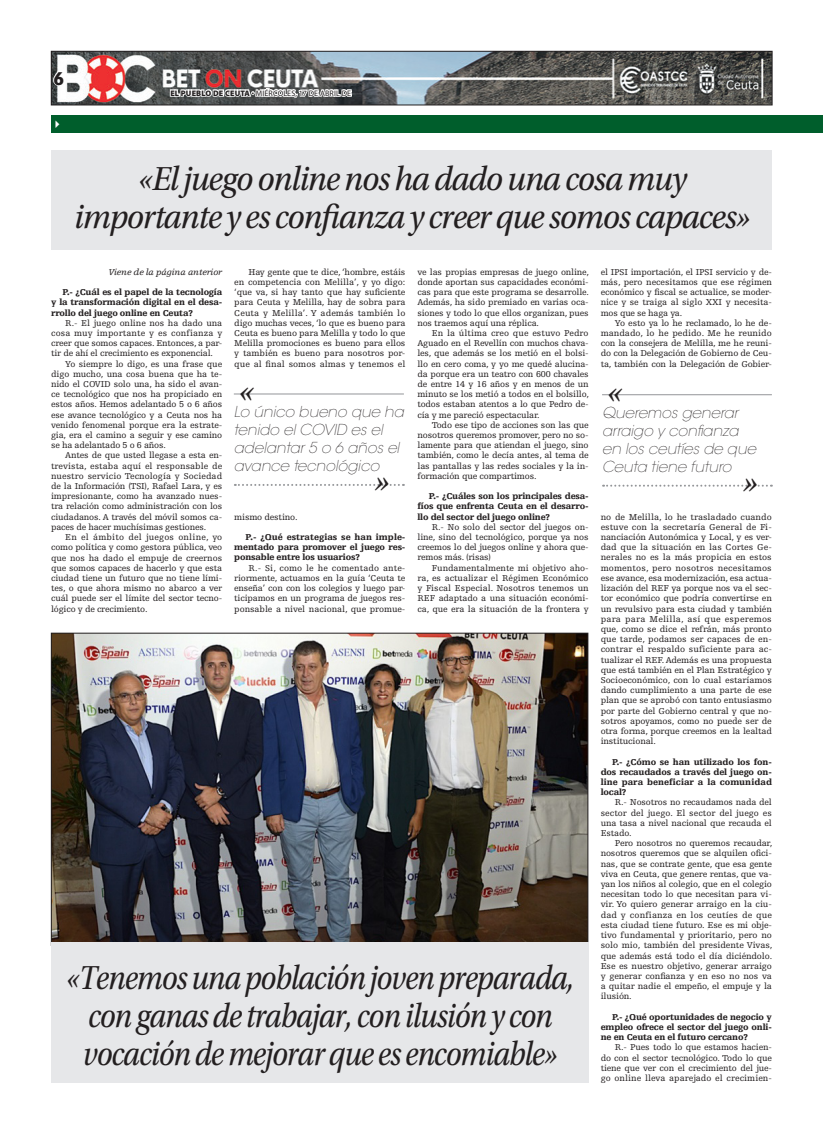
<style>
.page{position:relative;width:823px;height:1134px;background:#fff}
.page>*{position:absolute;margin:0;border:0;box-sizing:border-box;transform-origin:0 0}
._00_TIT-ENTRE{font:italic 35px/38px "Utopia Std";letter-spacing:-.03em;color:#231f20;text-align:center;scale:.87 1}
._00_TIT-ENTRE-2{font:italic 35px/38px "Utopia Std";letter-spacing:-.03em;color:#231f20;text-align:center;scale:.94 1}
._00_TIT-ENTRE-3{font:italic 35px "Utopia Std";letter-spacing:-.03em;color:#231f20}
.D_00_NUMERO_DERECHA{font:900 18px "Vectora LT Std";color:#231f20}
._06_Sumario_Entre{font:italic 200 15px/18px "ITC Avant Garde Std";color:#231f20}
._00_Texto_2{font:9px/10.2px "Egyptienne FLT Std";letter-spacing:-.02em;color:#231f20;text-align:justify}
._00_Texto_Entre_Resp{font:9px/10.2px "Egyptienne FLT Std";letter-spacing:-.02em;color:#231f20;text-align:justify}
._00_Texto_Entre_Preg{font:900 9px/10.2px "Egyptienne FLT Std";letter-spacing:-.02em;color:#231f20;text-align:justify}
._00_Texto_Entre_Resp-2{font:italic 9px "Egyptienne FLT Std";letter-spacing:-.02em;color:#231f20}
._10_EL_PUEBLO_DE_CEU{font:8px "Myriad Pro";letter-spacing:.02em;color:#231f20}
.s1{font-weight:900}
</style>
<div class="page">
<img style="left:53px;top:635px;width:532px;height:308px">
<hr style="left:601px;top:394px;width:170px;height:1px;background:#939598">
<svg style="left:602px;top:485px;width:169px;height:2px"></svg>
<hr style="left:234px;top:393px;width:169px;height:1px;background:#939598">
<svg style="left:235px;top:484px;width:168px;height:2px"></svg>
<div style="left:52px;top:150px;width:719px;height:99px;background:#e6e7e9"></div>
<div style="left:51px;top:943px;width:537px;height:140px;background:#e6e7e9"></div>
<div style="left:51px;top:116px;width:771px;height:17px;background:#005e2c"></div>
<img style="left:53px;top:53px;width:716px;height:50px">
<div style="left:51px;top:51px;width:720px;height:54px;border:1px solid #231f20"></div>
<svg style="left:52px;top:69px;width:15px;height:18px"></svg>
<svg style="left:169px;top:74px;width:184px;height:32px"></svg>
<p class="D_00_NUMERO_DERECHA" style="left:53px;top:67px;width:12px">6</p>
<p class="_10_EL_PUEBLO_DE_CEU" style="left:170px;top:88px;width:182px"><span class="s1">EL PUEBLO DE CEUTA ·</span> MIÉRCOLES, 17 DE ABRIL DE</p>
<p class="_00_TIT-ENTRE-2" style="left:74px;top:161px;width:720px">«El juego online nos ha dado una cosa muy importante y es confianza y creer que somos capaces»</p>
<p class="_00_Texto_Entre_Resp-2" style="left:108px;top:267px;width:115px">Viene de la página anterior</p>
<p class="_00_Texto_Entre_Preg" style="left:51px;top:287px;width:173px;text-indent:11px">P.- ¿Cuál es el papel de la tecnología y la transformación digital en el desa&shy;rrollo del juego online en Ceuta?</p>
<p class="_00_Texto_2" style="left:51px;top:318px;width:173px;text-indent:14px">R.- El juego online nos ha dado una cosa muy importante y es confianza y creer que somos capaces. Entonces, a par&shy;tir de ahí el crecimiento es exponencial.</p>
<p class="_00_Texto_2" style="left:51px;top:359px;width:172px;text-indent:14px">Yo siempre lo digo, es una frase que digo mucho, una cosa buena que ha te&shy;nido el COVID solo una, ha sido el avan&shy;ce tecnológico que nos ha propiciado en estos años. Hemos adelantado 5 o 6 años ese avance tecnológico y a Ceuta nos ha venido fenomenal porque era la estrate&shy;gia, era el camino a seguir y ese camino se ha adelantado 5 o 6 años.</p>
<p class="_00_Texto_2" style="left:51px;top:450px;width:172px;text-indent:14px">Antes de que usted llegase a esta en&shy;trevista, estaba aquí el responsable de nuestro servicio Tecnología y Sociedad de la Información (TSI), Rafael Lara, y es impresionante, como ha avanzado nues&shy;tra relación como administración con los ciudadanos. A través del móvil somos ca&shy;paces de hacer muchísimas gestiones.</p>
<p class="_00_Texto_2" style="left:51px;top:532px;width:173px;text-indent:14px">En el ámbito del juegos online, yo como política y como gestora pública, veo que nos ha dado el empuje de creernos que somos capaces de hacerlo y que esta ciudad tiene un futuro que no tiene lími&shy;tes, o que ahora mismo no abarco a ver cuál puede ser el límite del sector tecno&shy;lógico y de crecimiento.</p>
<p class="_00_Texto_Entre_Resp" style="left:234px;top:267px;width:173px;text-indent:14px">Hay gente que te dice, ‘hombre, estáis en competencia con Melilla’, y yo digo: ‘que va, si hay tanto que hay suficiente para Ceuta y Melilla, hay de sobra para Ceuta y Melilla’. Y además también lo digo muchas veces, ‘lo que es bueno para Ceuta es bueno para Melilla y todo lo que Melilla promociones es bueno para ellos y también es bueno para nosotros por&shy;que al final somos almas y tenemos el</p>
<p class="_00_TIT-ENTRE-3" style="left:238px;top:372px;width:17px">«</p>
<p class="_06_Sumario_Entre" style="left:234px;top:403px;width:171px">Lo único bueno que ha tenido el COVID es el adelantar 5 o 6 años el avance tecnológico</p>
<p class="_00_TIT-ENTRE-3" style="left:374px;top:462px;width:17px">»</p>
<p class="_00_Texto_Entre_Resp" style="left:234px;top:512px;width:65px">mismo destino.</p>
<p class="_00_Texto_Entre_Preg" style="left:234px;top:532px;width:172px;text-indent:11px">P.- ¿Qué estrategias se han imple&shy;mentado para promover el juego res&shy;ponsable entre los usuarios?</p>
<p class="_00_Texto_2" style="left:234px;top:563px;width:172px;text-indent:14px">R.- Si, como le he comentado ante&shy;riormente, actuamos en la guía ‘Ceuta te enseña’ con con los colegios y luego par&shy;ticipamos en un programa de juegos res&shy;ponsable a nivel nacional, que promue-</p>
<p class="_00_Texto_2" style="left:417px;top:267px;width:173px">ve las propias empresas de juego online, donde aportan sus capacidades económi&shy;cas para que este programa se desarrolle.<br>Además, ha sido premiado en varias oca&shy;siones y todo lo que ellos organizan, pues nos traemos aquí una réplica.</p>
<p class="_00_Texto_2" style="left:417px;top:328px;width:173px;text-indent:14px">En la última creo que estuvo Pedro Aguado en el Revellín con muchos chava&shy;les, que además se los metió en el bolsi&shy;llo en cero coma, y yo me quedé alucina&shy;da porque era un teatro con 600 chavales de entre 14 y 16 años y en menos de un minuto se los metió a todos en el bolsillo, todos estaban atentos a lo que Pedro de&shy;cía y me pareció espectacular.</p>
<p class="_00_Texto_Entre_Resp" style="left:417px;top:420px;width:173px;text-indent:14px">Todo ese tipo de acciones son las que nosotros queremos promover, pero no so&shy;lamente para que atiendan el juego, sino también, como le decía antes, al tema de las pantallas y las redes sociales y la in&shy;formación que compartimos.</p>
<p class="_00_Texto_Entre_Preg" style="left:417px;top:491px;width:172px;text-indent:11px">P.- ¿Cuáles son los principales desa&shy;fíos que enfrenta Ceuta en el desarro&shy;llo del sector del juego online?</p>
<p class="_00_Texto_2" style="left:417px;top:522px;width:172px;text-indent:14px">R.- No solo del sector del juegos on&shy;line, sino del tecnológico, porque ya nos creemos lo del juegos online y ahora que&shy;remos más. (risas)</p>
<p class="_00_Texto_2" style="left:417px;top:563px;width:173px;text-indent:14px">Fundamentalmente mi objetivo aho&shy;ra, es actualizar el Régimen Económico y Fiscal Especial. Nosotros tenemos un REF adaptado a una situación económi&shy;ca, que era la situación de la frontera y</p>
<p class="_00_TIT-ENTRE" style="left:66px;top:960px;width:585px">«Tenemos una población joven preparada, con ganas de trabajar, con ilusión y con vocación de mejorar que es encomiable»</p>
<p class="_00_Texto_2" style="left:600px;top:267px;width:173px">el IPSI importación, el IPSI servicio y de&shy;más, pero necesitamos que ese régimen económico y fiscal se actualice, se moder&shy;nice y se traiga al siglo XXI y necesita&shy;mos que se haga ya.</p>
<p class="_00_Texto_Entre_Resp" style="left:600px;top:318px;width:173px;text-indent:14px">Yo esto ya lo he reclamado, lo he de&shy;mandado, lo he pedido. Me he reunido con la consejera de Melilla, me he reuni&shy;do con la Delegación de Gobierno de Ceu&shy;ta, también con la Delegación de Gobier-</p>
<p class="_00_TIT-ENTRE-3" style="left:606px;top:373px;width:17px">«</p>
<p class="_06_Sumario_Entre" style="left:601px;top:404px;width:155px">Queremos generar arraigo y confianza en los ceutíes de que<br>Ceuta tiene futuro</p>
<p class="_00_TIT-ENTRE-3" style="left:742px;top:463px;width:17px">»</p>
<p class="_00_Texto_Entre_Resp" style="left:600px;top:512px;width:173px">no de Melilla, lo he trasladado cuando estuve con la secretaría General de Fi&shy;nanciación Autonómica y Local, y es ver&shy;dad que la situación en las Cortes Ge&shy;nerales no es la más propicia en estos momentos, pero nosotros necesitamos ese avance, esa modernización, esa actua&shy;lización del REF ya porque nos va el sec&shy;tor económico que podría convertirse en un revulsivo para esta ciudad y también para para Melilla, así que esperemos que, como se dice el refrán, más pronto que tarde, podamos ser capaces de en&shy;contrar el respaldo suficiente para ac&shy;tualizar el REF. Además es una propuesta que está también en el Plan Estratégico y Socioeconómico, con lo cual estaríamos dando cumplimiento a una parte de ese plan que se aprobó con tanto entusiasmo por parte del Gobierno central y que no&shy;sotros apoyamos, como no puede ser de otra forma, porque creemos en la lealtad institucional.</p>
<p class="_00_Texto_Entre_Preg" style="left:600px;top:757px;width:173px;text-indent:11px">P.- ¿Cómo se han utilizado los fon&shy;dos recaudados a través del juego on&shy;line para beneficiar a la comunidad local?</p>
<p class="_00_Texto_2" style="left:600px;top:797px;width:173px;text-indent:14px">R.- Nosotros no recaudamos nada del sector del juego. El sector del juego es una tasa a nivel nacional que recauda el Estado.</p>
<p class="_00_Texto_Entre_Resp" style="left:600px;top:838px;width:173px;text-indent:14px">Pero nosotros no queremos recaudar, nosotros queremos que se alquilen ofici&shy;nas, que se contrate gente, que esa gente viva en Ceuta, que genere rentas, que va&shy;yan los niños al colegio, que en el colegio necesitan todo lo que necesitan para vi&shy;vir. Yo quiero generar arraigo en la ciu&shy;dad y confianza en los ceutíes de que esta ciudad tiene futuro. Ese es mi obje&shy;tivo fundamental y prioritario, pero no solo mio, también del presidente Vivas, que además está todo el día diciéndolo.<br>Ese es nuestro objetivo, generar arraigo y generar confianza y en eso no nos va a quitar nadie el empeño, el empuje y la ilusión.</p>
<p class="_00_Texto_Entre_Preg" style="left:600px;top:1012px;width:172px;text-indent:11px">P.- ¿Qué oportunidades de negocio y empleo ofrece el sector del juego onli&shy;ne en Ceuta en el futuro cercano?</p>
<p class="_00_Texto_2" style="left:600px;top:1042px;width:173px;text-indent:14px">R.- Pues todo lo que estamos hacien&shy;do con el sector tecnológico. Todo lo que tiene que ver con el crecimiento del jue&shy;go online lleva aparejado el crecimien-</p>
</div>
